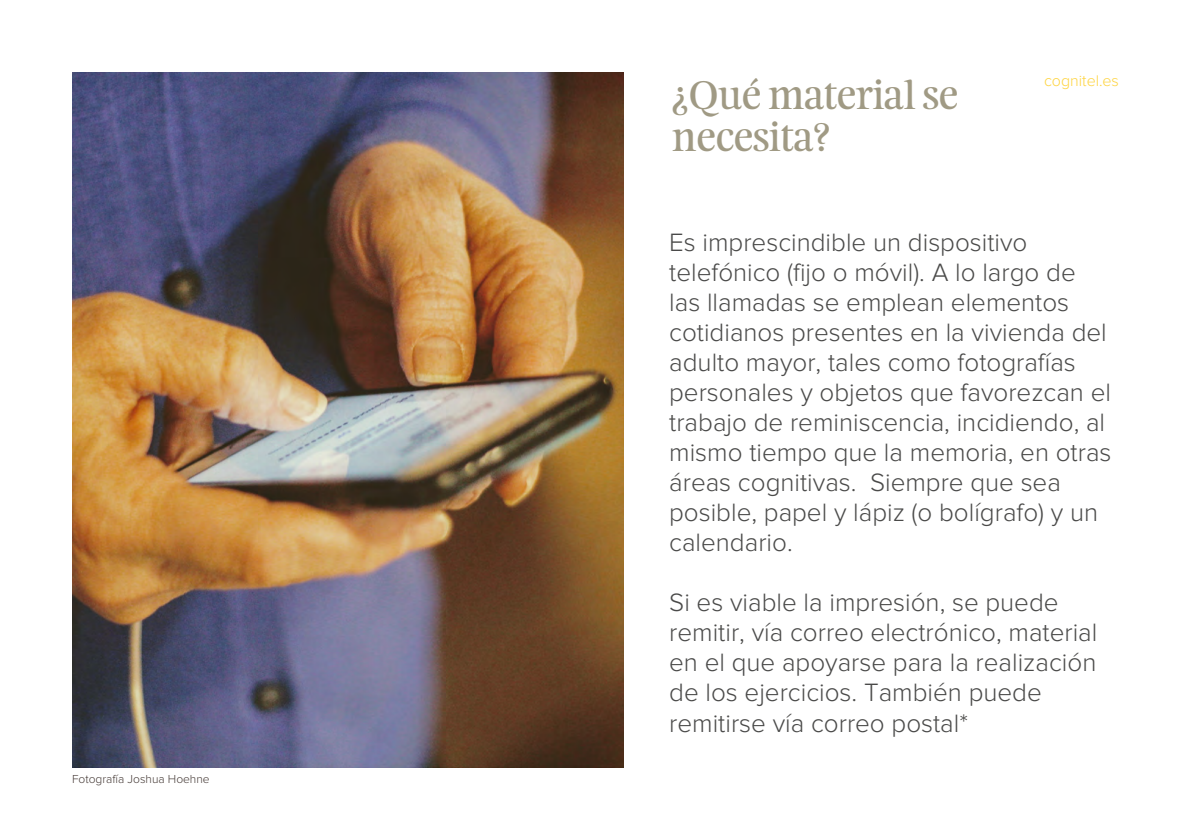
<style>
.page{position:relative;width:1191px;height:840px;background:#fff}
.page>*{position:absolute;margin:0;border:0;box-sizing:border-box;transform-origin:0 0}
.t1{font:36px/42px "Feijoa Display";color:#a09a84}
.t2{font:300 26px/30px "Proxima Nova";color:#4a4a49}
.t3{font:300 16px "Proxima Nova";color:#fed440}
.t4{font:300 12px "Proxima Nova";color:#453a36}
</style>
<div class="page">
<img style="left:72px;top:72px;width:552px;height:695px">
<p class="t4" style="left:72px;top:772px;width:139px">Fotografía Joshua Hoehne</p>
<h1 class="t1" style="left:672px;top:75px;width:288px">¿Qué material se necesita?</h1>
<p class="t3" style="left:1044px;top:74px;width:76px">cognitel.es</p>
<p class="t2" style="left:669px;top:228px;width:444px">Es imprescindible un dispositivo telefónico (fijo o móvil). A lo largo de las llamadas se emplean elementos cotidianos presentes en la vivienda del adulto mayor, tales como fotografías personales y objetos que favorezcan el trabajo de reminiscencia, incidiendo, al mismo tiempo que la memoria, en otras áreas cognitivas. Siempre que sea posible, papel y lápiz (o bolígrafo) y un calendario.</p>
<p class="t2" style="left:669px;top:588px;width:430px">Si es viable la impresión, se puede remitir, vía correo electrónico, material en el que apoyarse para la realización de los ejercicios. También puede remitirse vía correo postal*</p>
</div>
